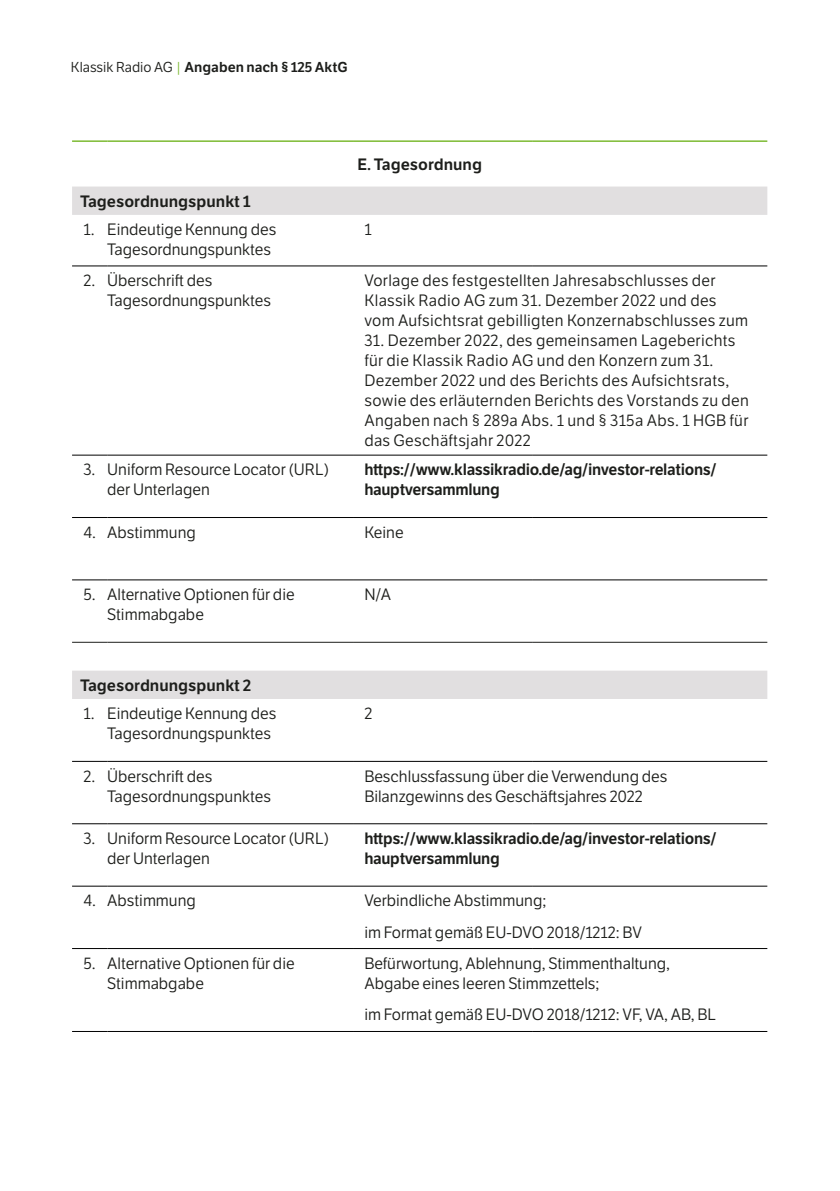
<style>
.page{position:relative;width:840px;height:1191px;background:#fff}
.page>*{position:absolute;margin:0;border:0;box-sizing:border-box;transform-origin:0 0}
.t1{font:16px/20px "LFT Etica";color:#1d1e1b}
.t2{font:16px/20px "LFT Etica";letter-spacing:.02em;color:#1d1e1b}
.t3{font:600 16px/20px "LFT Etica";letter-spacing:-.02em;color:#1d1e1b}
.t4{font:600 16px "LFT Etica";color:#1d1e1b}
.t5{font:600 14px "LFT Etica";color:#1d1e1b}
.s1{font-weight:400}
.s2{font-weight:400;color:#7dba33}
</style>
<div class="page">
<svg style="left:72px;top:186px;width:694px;height:513px"></svg>
<hr style="left:72px;top:140px;width:35px;height:2px;background:#7dba33">
<hr style="left:107px;top:140px;width:246px;height:2px;background:#7dba33">
<hr style="left:353px;top:140px;width:179px;height:2px;background:#7dba33">
<hr style="left:532px;top:140px;width:234px;height:2px;background:#7dba33">
<hr style="left:72px;top:266px;width:35px;height:1px;background:#000">
<hr style="left:107px;top:266px;width:246px;height:1px;background:#000">
<hr style="left:353px;top:266px;width:179px;height:1px;background:#000">
<hr style="left:532px;top:266px;width:234px;height:1px;background:#000">
<hr style="left:72px;top:455px;width:35px;height:1px;background:#000">
<hr style="left:107px;top:455px;width:246px;height:1px;background:#000">
<hr style="left:353px;top:455px;width:179px;height:1px;background:#000">
<hr style="left:532px;top:455px;width:234px;height:1px;background:#000">
<hr style="left:72px;top:517px;width:35px;height:1px;background:#000">
<hr style="left:107px;top:517px;width:246px;height:1px;background:#000">
<hr style="left:353px;top:517px;width:179px;height:1px;background:#000">
<hr style="left:532px;top:517px;width:234px;height:1px;background:#000">
<hr style="left:72px;top:579px;width:35px;height:1px;background:#000">
<hr style="left:107px;top:579px;width:246px;height:1px;background:#000">
<hr style="left:353px;top:579px;width:179px;height:1px;background:#000">
<hr style="left:532px;top:579px;width:234px;height:1px;background:#000">
<hr style="left:72px;top:761px;width:35px;height:1px;background:#000">
<hr style="left:107px;top:761px;width:246px;height:1px;background:#000">
<hr style="left:353px;top:761px;width:179px;height:1px;background:#000">
<hr style="left:532px;top:761px;width:234px;height:1px;background:#000">
<hr style="left:72px;top:823px;width:35px;height:1px;background:#000">
<hr style="left:107px;top:823px;width:246px;height:1px;background:#000">
<hr style="left:353px;top:823px;width:179px;height:1px;background:#000">
<hr style="left:532px;top:823px;width:234px;height:1px;background:#000">
<hr style="left:72px;top:885px;width:35px;height:1px;background:#000">
<hr style="left:107px;top:885px;width:246px;height:1px;background:#000">
<hr style="left:353px;top:885px;width:179px;height:1px;background:#000">
<hr style="left:532px;top:885px;width:234px;height:1px;background:#000">
<hr style="left:72px;top:948px;width:35px;height:1px;background:#000">
<hr style="left:107px;top:948px;width:246px;height:1px;background:#000">
<hr style="left:353px;top:948px;width:179px;height:1px;background:#000">
<hr style="left:532px;top:948px;width:234px;height:1px;background:#000">
<hr style="left:72px;top:1031px;width:35px;height:1px;background:#000">
<hr style="left:107px;top:1031px;width:246px;height:1px;background:#000">
<hr style="left:353px;top:1031px;width:179px;height:1px;background:#000">
<hr style="left:532px;top:1031px;width:234px;height:1px;background:#000">
<hr style="left:72px;top:642px;width:35px;height:1px;background:#1d1e1b">
<hr style="left:107px;top:642px;width:246px;height:1px;background:#1d1e1b">
<hr style="left:353px;top:642px;width:179px;height:1px;background:#1d1e1b">
<hr style="left:532px;top:642px;width:234px;height:1px;background:#1d1e1b">
<p class="t5" style="left:71px;top:58px;width:278px"><span class="s1">Klassik Radio AG</span> <span class="s2">|</span> Angaben nach § 125 AktG</p>
<p class="t4" style="left:357px;top:154px;width:126px">E. Tagesordnung</p>
<p class="t4" style="left:80px;top:191px;width:172px">Tagesordnungspunkt 1</p>
<p class="t1" style="left:107px;top:220px;width:170px;text-indent:-24px">1. Eindeutige Kennung des<br>Tagesordnungspunktes</p>
<p class="t1" style="left:364px;top:220px;width:9px">1</p>
<p class="t1" style="left:107px;top:271px;width:165px;text-indent:-24px">2. Überschrift des<br>Tagesordnungspunktes</p>
<p class="t2" style="left:364px;top:271px;width:385px">Vorlage des festgestellten Jahresabschlusses der<br>Klassik Radio AG zum 31. Dezember 2022 und des vom Aufsichtsrat gebilligten Konzernabschlusses zum</p>
<p class="t2" style="left:364px;top:331px;width:386px">31. Dezember 2022, des gemeinsamen Lageberichts für die Klassik Radio AG und den Konzern zum 31.<br>Dezember 2022 und des Berichts des Aufsichtsrats, sowie des erläuternden Berichts des Vorstands zu den Angaben nach § 289a Abs. 1 und § 315a Abs. 1 HGB für das Geschäftsjahr 2022</p>
<p class="t1" style="left:107px;top:460px;width:223px;text-indent:-24px">3. Uniform Resource Locator (URL) der Unterlagen</p>
<p class="t3" style="left:364px;top:460px;width:354px">https://www.klassikradio.de/ag/investor-relations/ hauptversammlung</p>
<p class="t1" style="left:83px;top:522px;width:114px">4. Abstimmung</p>
<p class="t1" style="left:364px;top:522px;width:41px">Keine</p>
<p class="t1" style="left:107px;top:585px;width:189px;text-indent:-24px">5. Alternative Optionen für die<br>Stimmabgabe</p>
<p class="t1" style="left:364px;top:585px;width:28px">N/A</p>
<p class="t4" style="left:80px;top:675px;width:173px">Tagesordnungspunkt 2</p>
<p class="t1" style="left:107px;top:704px;width:170px;text-indent:-24px">1. Eindeutige Kennung des<br>Tagesordnungspunktes</p>
<p class="t1" style="left:364px;top:704px;width:10px">2</p>
<p class="t1" style="left:107px;top:766px;width:165px;text-indent:-24px">2. Überschrift des<br>Tagesordnungspunktes</p>
<p class="t1" style="left:364px;top:766px;width:304px">Beschlussfassung über die Verwendung des<br>Bilanzgewinns des Geschäftsjahres 2022</p>
<p class="t1" style="left:107px;top:828px;width:223px;text-indent:-24px">3. Uniform Resource Locator (URL) der Unterlagen</p>
<p class="t3" style="left:364px;top:828px;width:354px">https://www.klassikradio.de/ag/investor-relations/ hauptversammlung</p>
<p class="t1" style="left:83px;top:891px;width:114px">4. Abstimmung</p>
<p class="t1" style="left:364px;top:885px;width:279px;line-height:31.4px">Verbindliche Abstimmung;<br>im Format gemäß EU-DVO 2018/1212: BV</p>
<p class="t1" style="left:107px;top:953px;width:189px;text-indent:-24px">5. Alternative Optionen für die<br>Stimmabgabe</p>
<p class="t1" style="left:364px;top:953px;width:307px">Befürwortung, Ablehnung, Stimmenthaltung,<br>Abgabe eines leeren Stimmzettels;</p>
<p class="t1" style="left:364px;top:1005px;width:353px">im Format gemäß EU-DVO 2018/1212: VF, VA, AB, BL</p>
</div>
